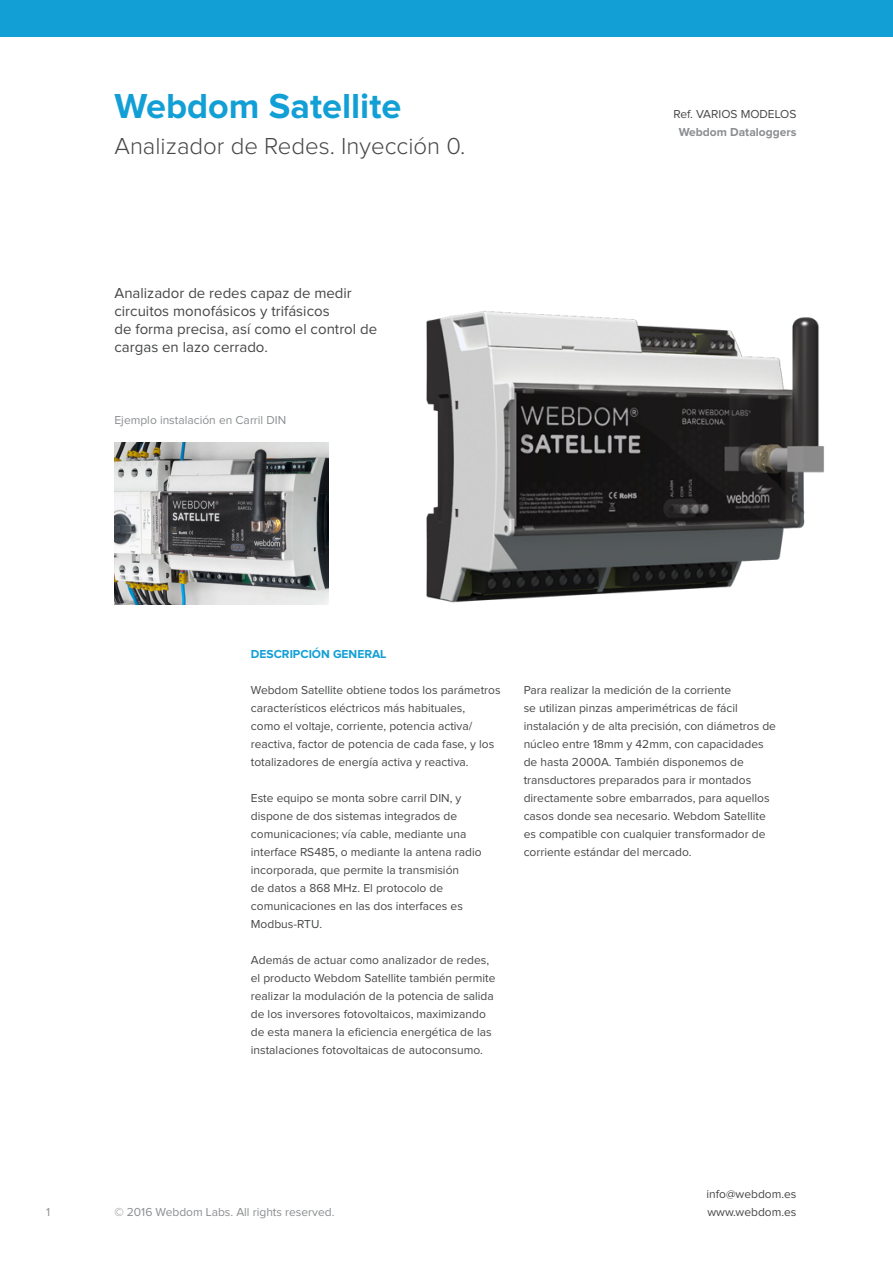
<style>
.page{position:relative;width:893px;height:1263px;background:#fff}
.page>*{position:absolute;margin:0;border:0;box-sizing:border-box;transform-origin:0 0}
.t1{font:700 36px "Proxima Nova";color:#129fd6}
.t2{font:300 24px "Proxima Nova";color:#464748}
.t3{font:15px/18px "Proxima Nova";color:#464748}
.t4{font:12px/18px "Proxima Nova";color:#464748}
.t5{font:12px "Proxima Nova";color:#8b8d90}
.t6{font:700 12px "Proxima Nova";color:#129fd6}
.t7{font:700 12px "Proxima Nova";color:#8b8d90}
</style>
<div class="page">
<div style="left:0;top:0;width:893px;height:36px;background:#129fd6"></div>
<img style="left:114px;top:442px;width:215px;height:162px">
<img style="left:426px;top:311px;width:398px;height:292px">
<p class="t1" style="left:114px;top:90px;width:288px">Webdom Satellite</p>
<p class="t2" style="left:114px;top:135px;width:352px">Analizador de Redes. Inyección 0.</p>
<p class="t3" style="left:114px;top:285px;width:239px">Analizador de redes capaz de medir circuitos monofásicos y trifásicos</p>
<p class="t3" style="left:114px;top:321px;width:264px">de forma precisa, así como el control de cargas en lazo cerrado.</p>
<p class="t5" style="left:114px;top:415px;width:173px">Ejemplo instalación en Carril DIN</p>
<p class="t4" style="left:673px;top:106px;width:124px">Ref. VARIOS MODELOS</p>
<p class="t7" style="left:679px;top:127px;width:119px">Webdom Dataloggers</p>
<p class="t5" style="left:46px;top:1207px;width:6px">1</p>
<p class="t6" style="left:251px;top:649px;width:137px">DESCRIPCIÓN GENERAL</p>
<p class="t4" style="left:251px;top:682px;width:251px">Webdom Satellite obtiene todos los parámetros característicos eléctricos más habituales,<br>como el voltaje, corriente, potencia activa/ reactiva, factor de potencia de cada fase, y los totalizadores de energía activa y reactiva.</p>
<p class="t4" style="left:251px;top:790px;width:232px">Este equipo se monta sobre carril DIN, y dispone de dos sistemas integrados de comunicaciones; vía cable, mediante una interface RS485, o mediante la antena radio incorporada, que permite la transmisión<br>de datos a 868 MHz. El protocolo de comunicaciones en las dos interfaces es Modbus-RTU.</p>
<p class="t4" style="left:251px;top:952px;width:246px">Además de actuar como analizador de redes, el producto Webdom Satellite también permite realizar la modulación de la potencia de salida de los inversores fotovoltaicos, maximizando de esta manera la eficiencia energética de las instalaciones fotovoltaicas de autoconsumo.</p>
<p class="t4" style="left:524px;top:682px;width:254px">Para realizar la medición de la corriente<br>se utilizan pinzas amperimétricas de fácil instalación y de alta precisión, con diámetros de núcleo entre 18mm y 42mm, con capacidades de hasta 2000A. También disponemos de transductores preparados para ir montados directamente sobre embarrados, para aquellos casos donde sea necesario. Webdom Satellite es compatible con cualquier transformador de corriente estándar del mercado.</p>
<p class="t5" style="left:114px;top:1207px;width:222px">© 2016 Webdom Labs. All rights reserved.</p>
<p class="t4" style="left:706px;top:1186px;width:91px">info@webdom.es</p>
<p class="t4" style="left:707px;top:1204px;width:91px">www.webdom.es</p>
</div>
